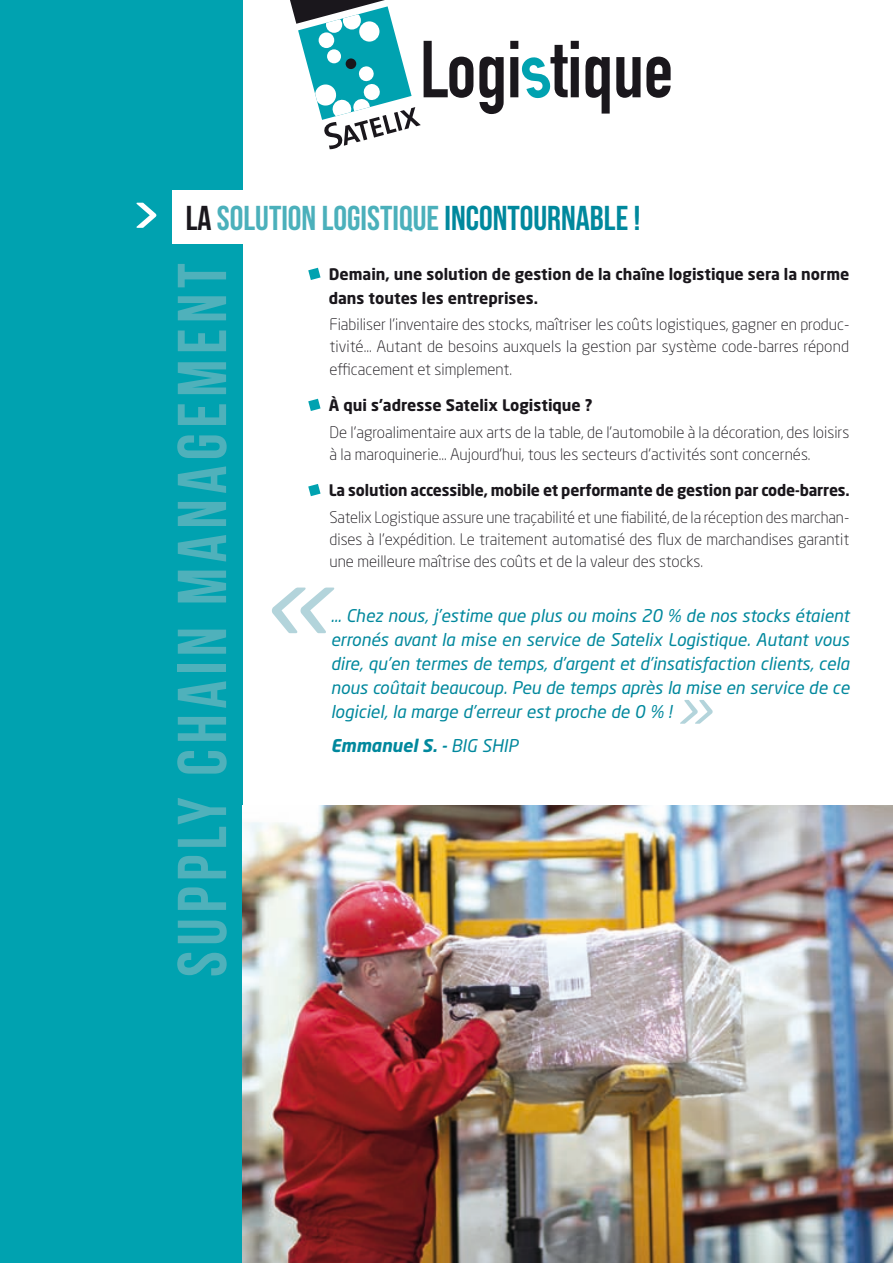
<style>
.page{position:relative;width:893px;height:1263px;background:#fff}
.page>*{position:absolute;margin:0;border:0;box-sizing:border-box;transform-origin:0 0}
.t1{font:69px "Bebas Neue";letter-spacing:.08em;color:#4fb1bb}
.t2{font:34.5px "Bebas Neue";color:#4bb0bb}
.t3{font:italic 17.4px/23.9px "Neo Sans Std";color:#00889d;text-align:justify}
.t4{font:italic 700 17.4px "Neo Sans Std";color:#00889d}
.t5{font:300 15.75px/22px "Neo Sans Std";color:#1a171c;text-align:justify}
.t6{font:700 15.75px/23.7px "Neo Sans Std";color:#1a171c}
.s1{color:#1a171c}
.s2{color:#00889d}
.s3{font-weight:400}
</style>
<div class="page">
<div style="left:0;top:0;width:243px;height:1263px;background:#00a2b0"></div>
<svg style="left:137px;top:203px;width:19px;height:25px"></svg>
<div style="left:172px;top:190px;width:218px;height:53px;background:#fff"></div>
<svg style="left:308px;top:268px;width:13px;height:12px"></svg>
<svg style="left:308px;top:399px;width:13px;height:12px"></svg>
<svg style="left:308px;top:484px;width:13px;height:12px"></svg>
<svg style="left:272px;top:587px;width:62px;height:46px"></svg>
<svg style="left:680px;top:700px;width:33px;height:24px"></svg>
<img style="left:243px;top:805px;width:650px;height:458px">
<svg style="left:290px;top:0;width:183px;height:149px"></svg>
<svg style="left:479px;top:57px;width:25px;height:57px"></svg>
<svg style="left:585px;top:57px;width:25px;height:57px"></svg>
<svg style="left:616px;top:57px;width:24px;height:41px"></svg>
<svg style="left:646px;top:57px;width:25px;height:41px"></svg>
<svg style="left:510px;top:41px;width:69px;height:58px"></svg>
<h2 class="t2" style="left:186px;top:199px;width:456px"><span class="s1">LA</span> SOLUTION LOGISTIQUE <span class="s2">INCONTOURNABLE !</span></h2>
<p class="t6" style="left:329px;top:262px;width:522px">Demain, une solution de gestion de la chaîne logistique sera la norme dans toutes les entreprises.</p>
<p class="t5" style="left:329px;top:313px;width:521px">Fiabiliser l’inventaire des stocks, maîtriser les coûts logistiques, gagner en produc&shy;tivité… Autant de besoins auxquels la gestion par système code-barres répond efficacement et simplement.</p>
<p class="t6" style="left:329px;top:393px;width:265px">À qui s’adresse Satelix Logistique ?</p>
<p class="t5" style="left:329px;top:421px;width:521px">De l’agroalimentaire aux arts de la table, de l’automobile à la décoration, des loisirs à la maroquinerie… Aujourd’hui, tous les secteurs d’activités sont concernés.</p>
<p class="t6" style="left:329px;top:478px;width:523px">La solution accessible, mobile et performante de gestion par code-barres.</p>
<p class="t5" style="left:329px;top:506px;width:521px">Satelix Logistique assure une traçabilité et une fiabilité, de la réception des marchan&shy;dises à l’expédition. Le traitement automatisé des flux de marchandises garantit une meilleure maîtrise des coûts et de la valeur des stocks.</p>
<h1 class="t1" style="left:164px;top:977px;width:715px;rotate:-90deg">SUPPLY CHAIN MANAGEMENT</h1>
<p class="t3" style="left:331px;top:604px;width:520px">… Chez nous, j’estime que plus ou moins 20 % de nos stocks étaient erronés avant la mise en service de Satelix Logistique. Autant vous dire, qu’en termes de temps, d’argent et d’insatisfaction clients, cela nous coûtait beaucoup. Peu de temps après la mise en service de ce logiciel, la marge d’erreur est proche de 0 % !</p>
<p class="t4" style="left:331px;top:734px;width:189px">Emmanuel S. - <span class="s3">BIG SHIP</span></p>
</div>
